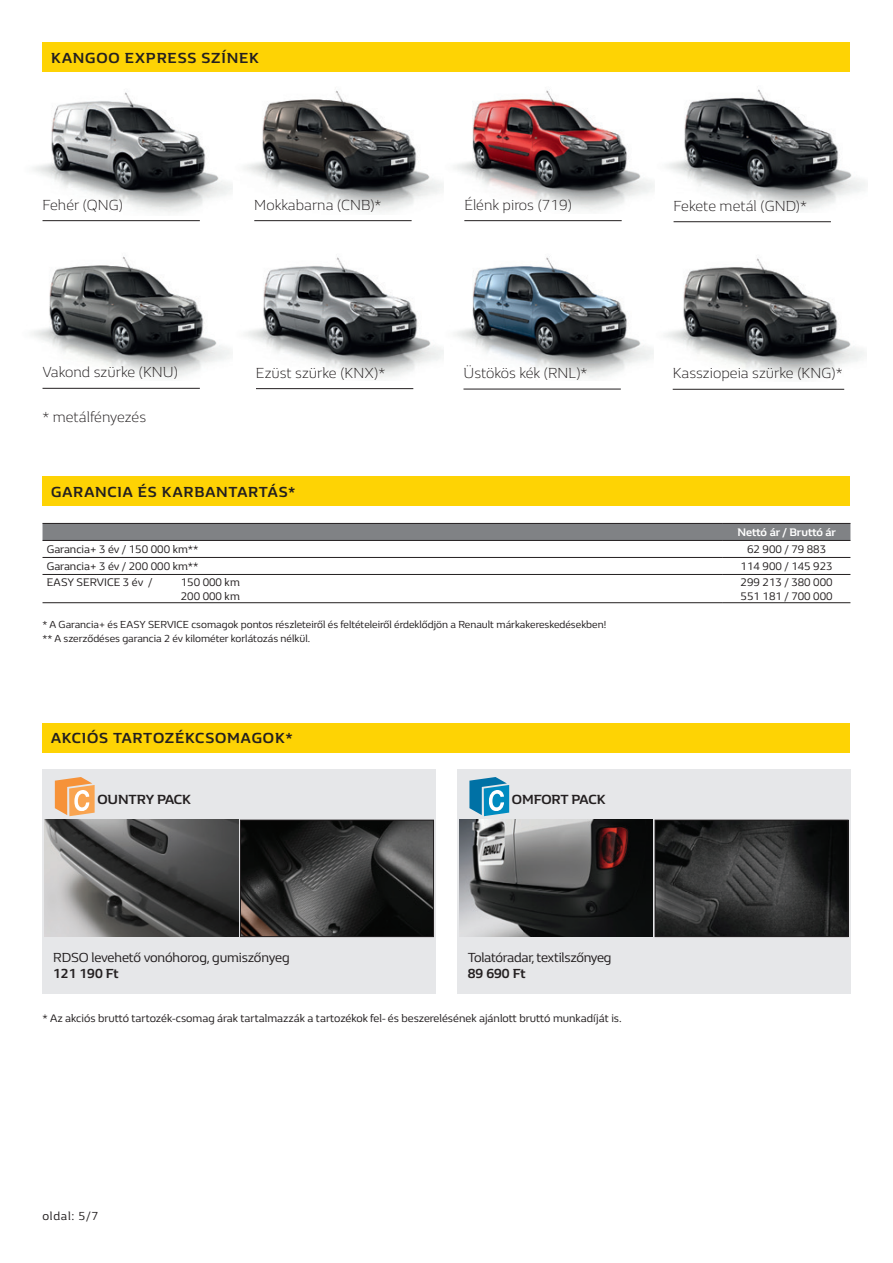
<style>
.page{position:relative;width:893px;height:1263px;background:#fff}
.page>*{position:absolute;margin:0;border:0;box-sizing:border-box;transform-origin:0 0}
.t1{font:300 15px "Renault Life";color:#231f20}
.t2{font:700 15px "Renault Life";letter-spacing:.06em;color:#231f20}
.t3{font:700 13.65px "Renault Life";color:#231f20}
.t4{font:13.5px "Renault Life";letter-spacing:-.02em;color:#231f20}
.t5{font:700 13.5px "Renault Life";color:#231f20}
.t6{font:12px "Renault Life";letter-spacing:.06em;color:#231f20}
.t7{font:11.25px/13.5px "Renault Life";color:#231f20}
.t8{font:700 11.25px "Renault Life";color:#fff}
.t9{font:10.5px/13.5px "Renault Life";color:#231f20}
</style>
<div class="page">
<img style="left:34px;top:92px;width:199px;height:121px">
<hr style="left:43px;top:220px;width:157px;height:1px;background:#231f20">
<img style="left:245px;top:89px;width:621px;height:123px">
<hr style="left:464px;top:220px;width:158px;height:1px;background:#231f20">
<img style="left:32px;top:256px;width:199px;height:122px">
<hr style="left:43px;top:388px;width:157px;height:1px;background:#231f20">
<img style="left:246px;top:256px;width:408px;height:122px">
<hr style="left:463px;top:389px;width:158px;height:1px;background:#231f20">
<hr style="left:254px;top:220px;width:158px;height:1px;background:#231f20">
<hr style="left:674px;top:221px;width:157px;height:1px;background:#231f20">
<hr style="left:256px;top:388px;width:157px;height:1px;background:#231f20">
<img style="left:666px;top:258px;width:199px;height:121px">
<hr style="left:673px;top:389px;width:171px;height:1px;background:#231f20">
<div style="left:43px;top:43px;width:807px;height:29px;background:#fed304"></div>
<div style="left:43px;top:524px;width:807px;height:16px;background:#808285"></div>
<hr style="left:43px;top:523px;width:680px;height:1px;background:#231f20">
<hr style="left:723px;top:523px;width:127px;height:1px;background:#231f20">
<hr style="left:43px;top:540px;width:680px;height:1px;background:#231f20">
<hr style="left:723px;top:540px;width:127px;height:1px;background:#231f20">
<hr style="left:43px;top:557px;width:680px;height:1px;background:#231f20">
<hr style="left:723px;top:557px;width:127px;height:1px;background:#231f20">
<hr style="left:43px;top:574px;width:680px;height:1px;background:#231f20">
<hr style="left:43px;top:602px;width:680px;height:1px;background:#231f20">
<hr style="left:723px;top:574px;width:127px;height:1px;background:#231f20">
<hr style="left:723px;top:602px;width:127px;height:1px;background:#231f20">
<div style="left:43px;top:770px;width:393px;height:224px;background:#e6e7e9"></div>
<div style="left:457px;top:770px;width:393px;height:224px;background:#e6e7e9"></div>
<svg style="left:469px;top:777px;width:40px;height:39px"></svg>
<img style="left:45px;top:820px;width:193px;height:117px">
<img style="left:459px;top:820px;width:194px;height:117px">
<img style="left:242px;top:822px;width:190px;height:113px">
<div style="left:240px;top:820px;width:194px;height:117px;border:1px solid #231f20"></div>
<img style="left:657px;top:822px;width:189px;height:113px">
<div style="left:655px;top:820px;width:193px;height:117px;border:1px solid #231f20"></div>
<svg style="left:55px;top:777px;width:40px;height:39px"></svg>
<div style="left:43px;top:476px;width:807px;height:30px;background:#fed304"></div>
<div style="left:43px;top:723px;width:807px;height:30px;background:#fed304"></div>
<h1 class="t2" style="left:51px;top:48px;width:209px">KANGOO EXPRESS SZÍNEK</h1>
<h1 class="t1" style="left:43px;top:195px;width:82px">Fehér (QNG)</h1>
<h1 class="t1" style="left:464px;top:195px;width:109px">élénk piros (719)</h1>
<h1 class="t1" style="left:254px;top:195px;width:129px">Mokkabarna (CNB)*</h1>
<h1 class="t1" style="left:674px;top:196px;width:135px">Fekete metál (GND)*</h1>
<h1 class="t1" style="left:43px;top:362px;width:137px">Vakond szürke (KNU)</h1>
<h1 class="t1" style="left:463px;top:363px;width:126px">Üstökös kék (RNL)*</h1>
<h1 class="t1" style="left:256px;top:363px;width:131px">Ezüst szürke (KNX)*</h1>
<h1 class="t1" style="left:673px;top:363px;width:171px">kassziopeia szürke (KNG)*</h1>
<h1 class="t1" style="left:43px;top:407px;width:105px">* metálfényezés</h1>
<h1 class="t2" style="left:51px;top:482px;width:246px">GARANCIA ÉS KARBANTARTÁS*</h1>
<p class="t8" style="left:737px;top:525px;width:100px">NETTÓ ÁR / BRUTTÓ ÁR</p>
<p class="t7" style="left:47px;top:542px;width:153px">Garancia+ 3 év / 150 000 km**</p>
<p class="t7" style="left:747px;top:542px;width:81px">62 900 / 79 883</p>
<p class="t7" style="left:47px;top:559px;width:153px">Garancia+ 3 év / 200 000 km**</p>
<p class="t7" style="left:741px;top:559px;width:94px">114 900 / 145 923</p>
<p class="t7" style="left:47px;top:575px;width:107px">EASY SERVICE 3 év /</p>
<p class="t7" style="left:181px;top:575px;width:61px">150 000 km<br>200 000 km</p>
<p class="t7" style="left:741px;top:575px;width:94px">299 213 / 380 000<br>551 181 / 700 000</p>
<p class="t9" style="left:43px;top:617px;width:565px">* A Garancia+ és EASY SERVICE csomagok pontos részleteiről és feltételeiről érdeklődjön a Renault márkakereskedésekben! ** A szerződéses garancia 2 év kilométer korlátozás nélkül.</p>
<h1 class="t2" style="left:51px;top:728px;width:74px">AKCIÓS TARTOZ</h1>
<h1 class="t2" style="left:175px;top:728px;width:78px">ÉKCSOMAGOK</h1>
<h1 class="t2" style="left:285px;top:728px;width:9px">*</h1>
<p class="t3" style="left:97px;top:790px;width:95px">OUNTRY PACK</p>
<p class="t3" style="left:512px;top:790px;width:95px">OMFORT PACK</p>
<p class="t4" style="left:53px;top:948px;width:238px">RDSO levehető vonóhorog, gumiszőnyeg</p>
<p class="t5" style="left:53px;top:965px;width:67px">121 190 FT</p>
<p class="t4" style="left:468px;top:948px;width:145px">Tolatóradar, textilszőnyeg</p>
<p class="t5" style="left:468px;top:965px;width:59px">89 690 FT</p>
<p class="t7" style="left:43px;top:1011px;width:581px">* Az akciós bruttó tartozék-csomag árak tartalmazzák a tartozékok fel- és beszerelésének ajánlott bruttó munkadíját is.</p>
<p class="t6" style="left:43px;top:1208px;width:58px">oldal: 5/7</p>
</div>
